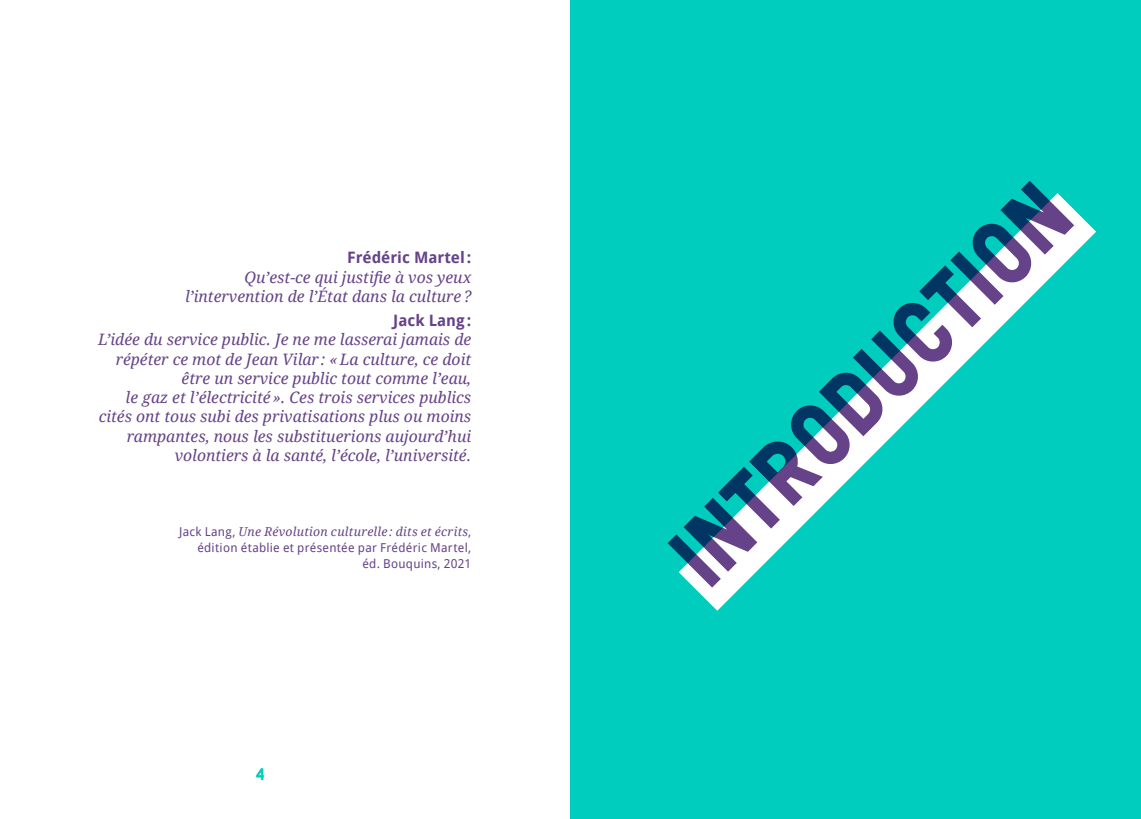
<style>
.page{position:relative;width:1141px;height:819px;background:#fff}
.page>*{position:absolute;margin:0;border:0;box-sizing:border-box;transform-origin:0 0}
.t1{font:84px "Wilma Base";color:#664388}
.t2{font:italic 15.75px/19.2px "Droid Serif";color:#664388;text-align:right}
.t3{font:700 15.75px "Droid Sans";color:#664388}
.t4{font:15.75px "Wilma Base";color:#00cdbd}
.t5{font:12.25px/15.8px "Droid Sans";letter-spacing:.02em;color:#664388;text-align:right}
.t6{font:italic 12.25px "Droid Serif";letter-spacing:.02em;color:#664388}
.s1{font-family:"Droid Sans";font-style:normal}
</style>
<div class="page">
<div style="left:570px;top:0;width:571px;height:819px;background:#00cdbd"></div>
<svg style="left:679px;top:193px;width:417px;height:417px"></svg>
<p class="t3" style="left:347px;top:246px;width:126px">Frédéric Martel:</p>
<p class="t2" style="left:185px;top:267px;width:288px">Qu’est-ce qui justifie à vos yeux l’intervention de l’État dans la culture ?</p>
<p class="t3" style="left:393px;top:309px;width:79px">Jack Lang:</p>
<p class="t2" style="left:98px;top:329px;width:375px">L’idée du service public. Je ne me lasserai jamais de répéter ce mot de Jean Vilar : «La culture, ce doit être un service public tout comme l’eau,<br>le gaz et l’électricité». Ces trois services publics cités ont tous subi des privatisations plus ou moins rampantes, nous les substituerions aujourd’hui volontiers à la santé, l’école, l’université.</p>
<p class="t6" style="left:179px;top:523px;width:294px"><span class="s1">Jack Lang,</span> Une Révolution culturelle: dits et écrits<span class="s1">,</span></p>
<p class="t5" style="left:197px;top:539px;width:275px">édition établie et présentée par Frédéric Martel, éd. Bouquins, 2021</p>
<p class="t4" style="left:256px;top:764px;width:11px">4</p>
<h1 class="t1" style="left:649px;top:532px;width:525px;rotate:-45deg">INTRODUCTION</h1>
</div>
